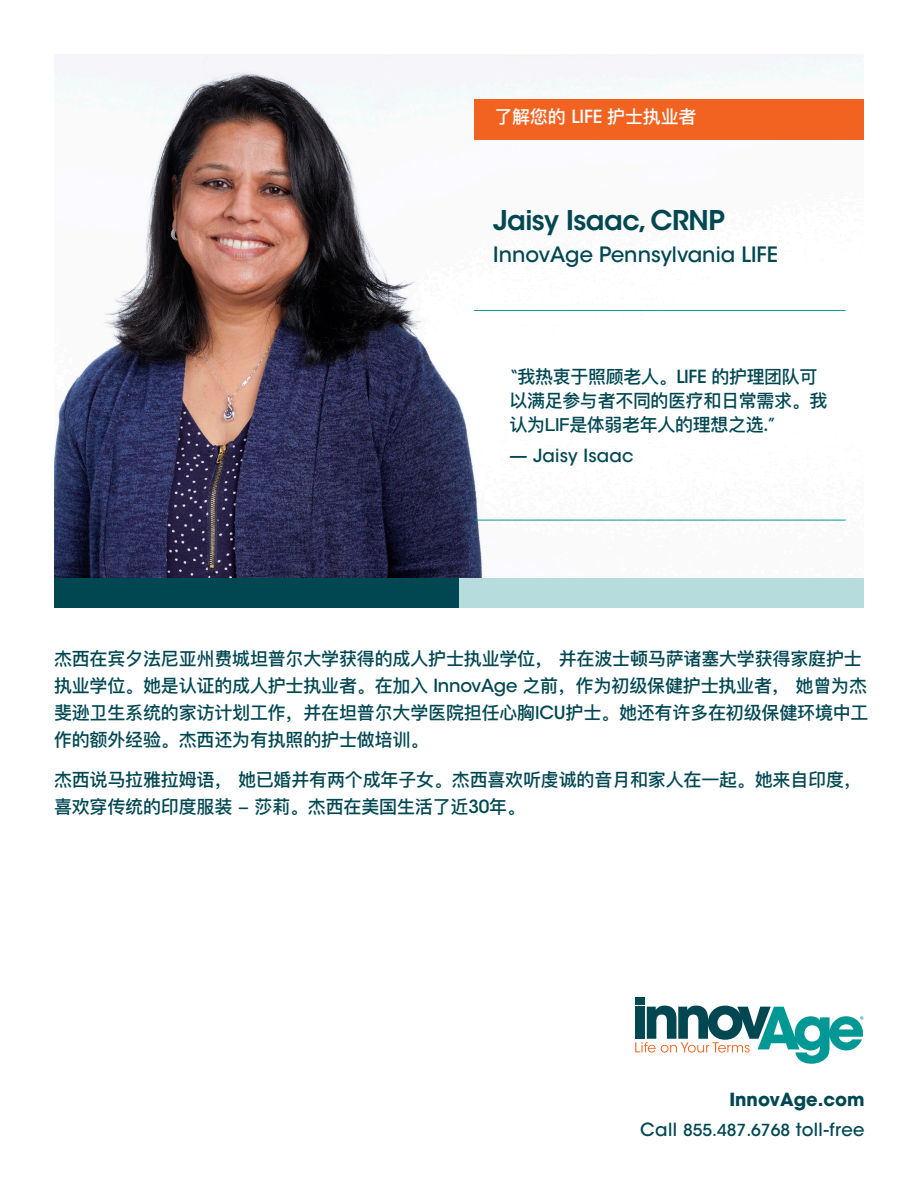
<style>
.page{position:relative;width:918px;height:1188px;background:#fff}
.page>*{position:absolute;margin:0;border:0;box-sizing:border-box;transform-origin:0 0}
.text__secondary{font:600 27px "ITC Avant Garde Std";letter-spacing:-.02em;color:#004752}
.text__secondary-2{font:500 21px "ITC Avant Garde Std";color:#004752}
.text__secondary-3{font:500 18px/27px "Ping Fang SC";letter-spacing:-.01em;color:#004752}
._02_Head{font:500 18px "ITC Avant Garde Std";letter-spacing:.01em;color:#004752}
.text__secondary-4{font:500 18px "Ping Fang SC";letter-spacing:-.01em;color:#fff}
._02_Head-2{font:700 18px "Avant Garde";color:#004752}
.t1{font:9.75px "Myriad Pro";color:#009894}
.s1{font-family:"ITC Avant Garde Std"}
.s2{font-size:16.5px}
</style>
<div class="page">
<img style="left:54px;top:54px;width:810px;height:524px">
<div style="left:635px;top:998px;width:10px;height:7px;background:#004752"></div>
<svg style="left:635px;top:1006px;width:228px;height:58px"></svg>
<div style="left:474px;top:99px;width:390px;height:41px;background:#f26221"></div>
<div style="left:54px;top:578px;width:405px;height:30px;background:#004752"></div>
<div style="left:459px;top:578px;width:405px;height:30px;background:#b7dcdd"></div>
<hr style="left:474px;top:310px;width:372px;height:1px;background:#009894">
<hr style="left:474px;top:520px;width:372px;height:1px;background:#009894">
<p class="text__secondary-4" style="left:494px;top:106px;width:204px">了解您的 <span class="s1">LIFE</span> 护士执业者</p>
<p class="text__secondary" style="left:493px;top:203px;width:233px">Jaisy Isaac, CRNP</p>
<p class="text__secondary-2" style="left:493px;top:241px;width:286px">InnovAge Pennsylvania LIFE</p>
<p class="text__secondary-3" style="left:510px;top:364px;width:319px;line-height:24px"><span class="s1">“</span>我热衷于照顾老人。<span class="s1">LIFE</span> 的护理团队可以满足参与者不同的医疗和日常需求。我认为LIF是体弱老年人的理想之选.<span class="s1">”</span></p>
<p class="_02_Head" style="left:510px;top:444px;width:126px">— Jaisy Isaac</p>
<p class="text__secondary-3" style="left:54px;top:644px;width:816px">杰西在宾夕法尼亚州费城坦普尔大学获得的成人护士执业学位， 并在波士顿马萨诸塞大学获得家庭护士执业学位。她是认证的成人护士执业者。在加入 <span class="s1">InnovAge</span> 之前，作为初级保健护士执业者， 她曾为杰斐逊卫生系统的家访计划工作，并在坦普尔大学医院担任心胸I<span class="s1">CU</span>护士。她还有许多在初级保健环境中工作的额外经验。杰西还为有执照的护士做培训。</p>
<p class="text__secondary-3" style="left:54px;top:766px;width:809px">杰西说马拉雅拉姆语， 她已婚并有两个成年子女。杰西喜欢听虔诚的音月和家人在一起。她来自印度，喜欢穿传统的印度服装 - 莎莉。杰西在美国生活了近<span class="s1">30</span>年。</p>
<p class="t1" style="left:860px;top:1014px;width:6px">®</p>
<p class="_02_Head-2" style="left:729px;top:1088px;width:137px">InnovAge.com</p>
<p class="_02_Head" style="left:640px;top:1118px;width:226px">Call <span class="s2">855.487.6768</span> toll-free</p>
</div>
